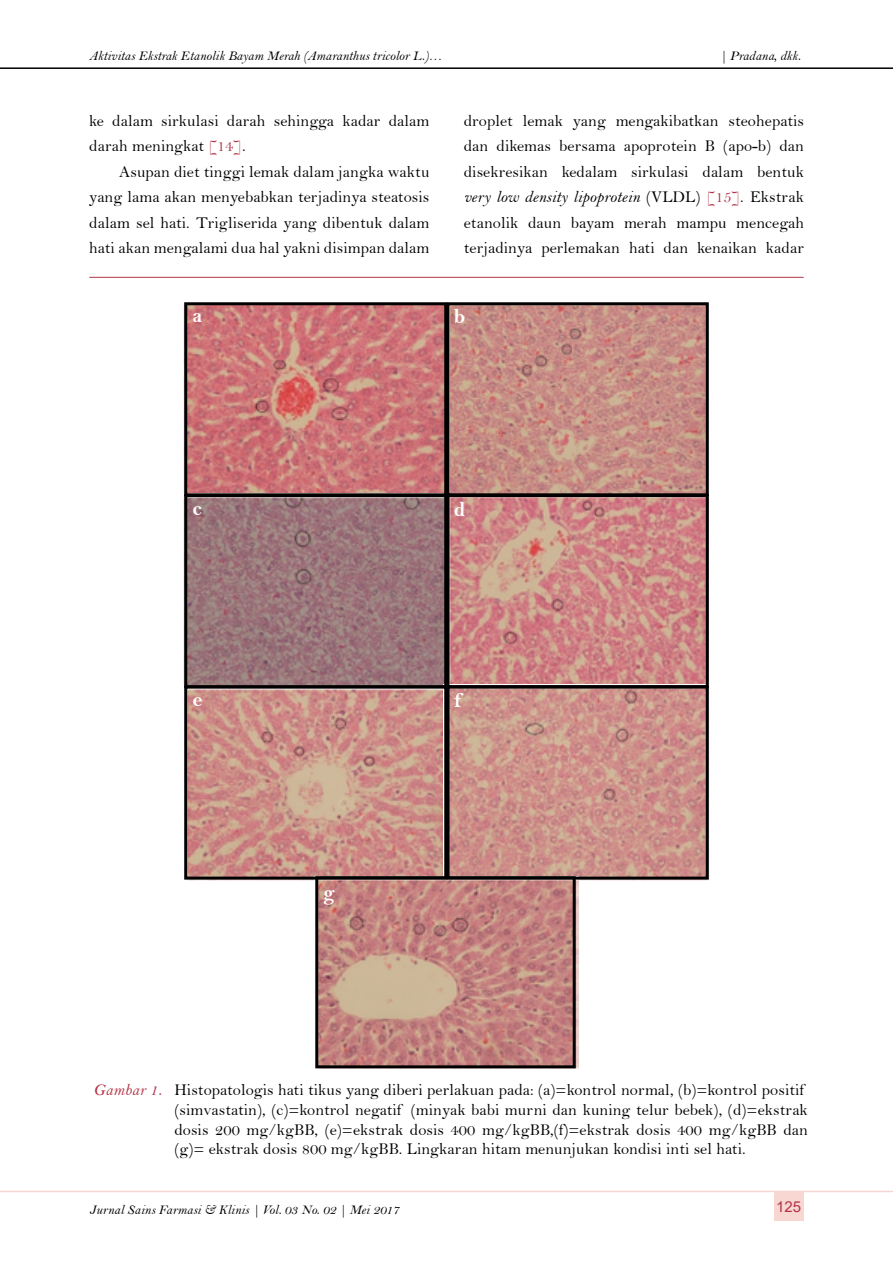
<style>
.page{position:relative;width:893px;height:1263px;background:#fff}
.page>*{position:absolute;margin:0;border:0;box-sizing:border-box;transform-origin:0 0}
.t1{font:21px "Bell MT Bold";color:#fff}
.t2{font:16.5px/25.5px "Bell";letter-spacing:.005em;color:#000}
.t3{font:16.5px "Bell MT Italic";letter-spacing:.005em;color:#000}
.t4{font:15px "Arial";color:#b23347}
.t5{font:13.5px "Bell MT Italic";color:#000}
.s1{color:#b23347}
.s2{font-family:"Bell"}
.s3{font-family:"Bell";color:#b23347}
.s4{font-family:"Bell MT Italic";color:#b23347}
</style>
<div class="page">
<hr style="left:0;top:67px;width:893px;height:2px;background:#000">
<hr style="left:0;top:1191px;width:893px;height:1px;background:#f8d6d2">
<div style="left:774px;top:1191px;width:30px;height:30px;background:#f8d6d2"></div>
<hr style="left:89px;top:277px;width:715px;height:1px;background:#b23347">
<img style="left:450px;top:306px;width:255px;height:186px">
<img style="left:183px;top:305px;width:260px;height:188px">
<img style="left:183px;top:498px;width:260px;height:187px">
<img style="left:450px;top:498px;width:255px;height:186px">
<img style="left:184px;top:689px;width:259px;height:192px">
<img style="left:450px;top:689px;width:259px;height:192px">
<img style="left:314px;top:879px;width:265px;height:190px">
<div style="left:184px;top:302px;width:263px;height:194px;border:3px solid #000"></div>
<div style="left:446px;top:302px;width:263px;height:194px;border:3px solid #000"></div>
<div style="left:184px;top:494px;width:263px;height:194px;border:3px solid #000"></div>
<div style="left:446px;top:494px;width:263px;height:194px;border:3px solid #000"></div>
<div style="left:184px;top:685px;width:263px;height:194px;border:3px solid #000"></div>
<div style="left:446px;top:685px;width:263px;height:194px;border:3px solid #000"></div>
<div style="left:315px;top:876px;width:261px;height:192px;border:3px solid #000"></div>
<p class="t5" style="left:89px;top:48px;width:355px">Aktivitas Ekstrak Etanolik Bayam Merah (Amaranthus tricolor L.)…</p>
<p class="t5" style="left:720px;top:48px;width:83px">| Pradana, dkk.</p>
<p class="t2" style="left:89px;top:108px;width:342px">ke dalam sirkulasi darah sehingga kadar dalam darah meningkat <span class="s1">[14]</span>.</p>
<p class="t2" style="left:89px;top:159px;width:342px;text-align:justify;text-indent:30px">Asupan diet tinggi lemak dalam jangka waktu yang lama akan menyebabkan terjadinya steatosis dalam sel hati. Trigliserida yang dibentuk dalam hati akan mengalami dua hal yakni disimpan dalam</p>
<p class="t2" style="left:464px;top:108px;width:342px;text-align:justify">droplet lemak yang mengakibatkan steohepatis dan dikemas bersama apoprotein B (apo-b) dan disekresikan kedalam sirkulasi dalam bentuk</p>
<p class="t3" style="left:464px;top:187px;width:342px">very low density lipoprotein <span class="s2">(VLDL)</span> <span class="s3">[15]</span><span class="s2">. Ekstrak</span></p>
<p class="t2" style="left:464px;top:210px;width:342px">etanolik daun bayam merah mampu mencegah terjadinya perlemakan hati dan kenaikan kadar</p>
<p class="t1" style="left:192px;top:303px;width:12px">a</p>
<p class="t1" style="left:454px;top:304px;width:13px">b</p>
<p class="t1" style="left:192px;top:496px;width:11px">c</p>
<p class="t1" style="left:454px;top:497px;width:13px">d</p>
<p class="t1" style="left:192px;top:687px;width:12px">e</p>
<p class="t1" style="left:454px;top:688px;width:8px">f</p>
<p class="t1" style="left:323px;top:879px;width:13px">g</p>
<p class="t2" style="left:174px;top:1080px;width:635px;line-height:19.8px;text-indent:-81px"><span class="s4">Gambar 1.</span> Histopatologis hati tikus yang diberi perlakuan pada: (a)=kontrol normal, (b)=kontrol positif (simvastatin), (c)=kontrol negatif (minyak babi murni dan kuning telur bebek), (d)=ekstrak dosis 200 mg/kgBB, (e)=ekstrak dosis 400 mg/kgBB,(f)=ekstrak dosis 400 mg/kgBB dan (g)= ekstrak dosis 800 mg/kgBB. Lingkaran hitam menunjukan kondisi inti sel hati.</p>
<p class="t5" style="left:90px;top:1202px;width:311px">Jurnal Sains Farmasi &amp; Klinis | Vol. 03 No. 02 | Mei 2017</p>
<p class="t4" style="left:776px;top:1196px;width:27px">125</p>
</div>
